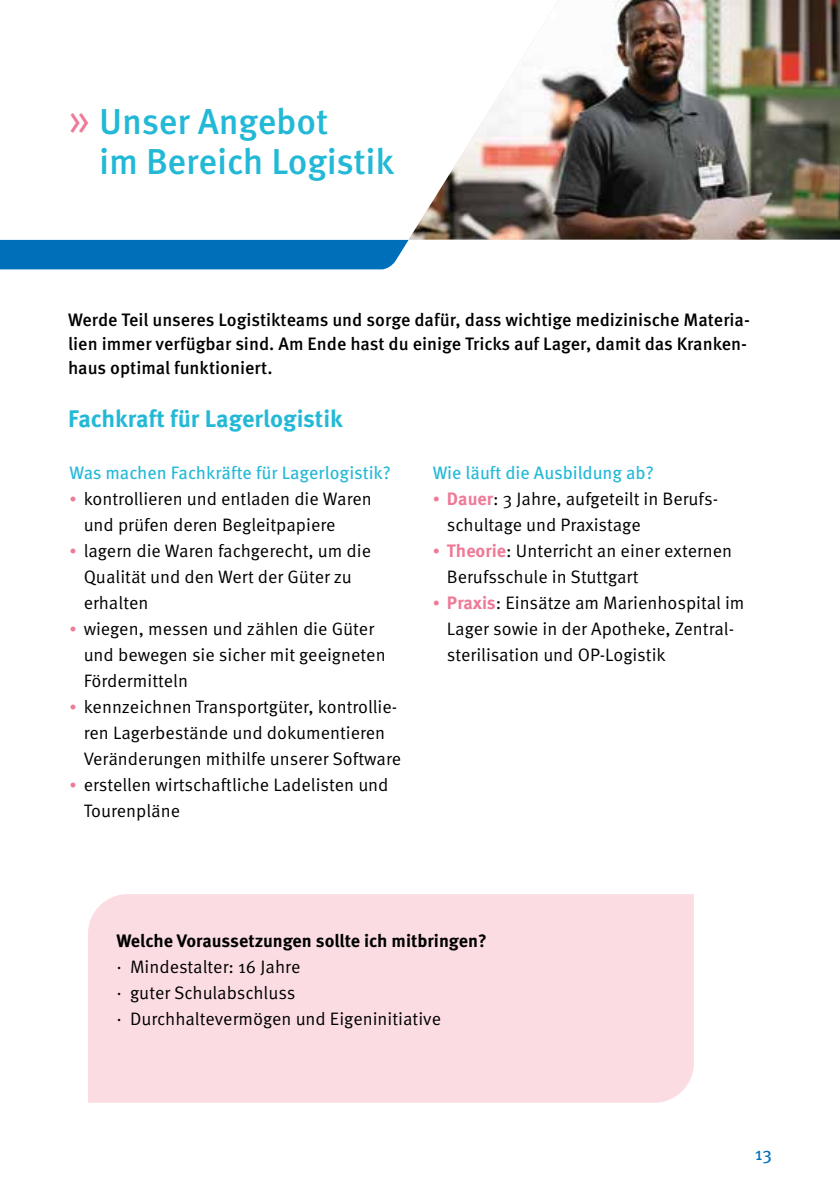
<style>
.page{position:relative;width:840px;height:1191px;background:#fff}
.page>*{position:absolute;margin:0;border:0;box-sizing:border-box;transform-origin:0 0}
.t1{font:500 36px/40px "Meta Pro";letter-spacing:-.005em;color:#23b9d6}
.t2{font:700 24px "Meta Pro";color:#23b9d6}
.t3{font:18px/26px "Meta Pro";color:#000}
.t4{font:500 18px/24px "Meta Pro";color:#000}
.t5{font:18px "Meta Pro";color:#23b9d6}
.t6{font:700 18px "Meta Pro";color:#000}
.t7{font:18px "Meta Pro";color:#006fb9}
.s1{font-weight:400;font-size:46px;color:#ef7a97}
.s2{font-size:14px;color:#ef7a97}
.s3{font-weight:700;color:#ef7a97}
</style>
<div class="page">
<div style="left:88px;top:894px;width:605px;height:208px;background:#fbdce2"></div>
<img style="left:408px;top:0;width:431px;height:240px">
<div style="left:0;top:240px;width:408px;height:29px;background:#006fb9"></div>
<h1 class="t1" style="left:99px;top:102px;width:296px;text-indent:-31px"><span class="s1">»</span> Unser Angebot<br>im Bereich Logistik</h1>
<p class="t4" style="left:68px;top:308px;width:683px">Werde Teil unseres Logistikteams und sorge dafür, dass wichtige medizinische Materia&shy;lien immer verfügbar sind. Am Ende hast du einige Tricks auf Lager, damit das Kranken&shy;haus optimal funktioniert.</p>
<h2 class="t2" style="left:68px;top:403px;width:276px">Fachkraft für Lagerlogistik</h2>
<p class="t5" style="left:69px;top:461px;width:323px">Was machen Fachkräfte für Lagerlogistik?</p>
<p class="t3" style="left:84px;top:485px;width:289px;text-indent:-14px"><span class="s2">•</span> kontrollieren und entladen die Waren und prüfen deren Begleitpapiere</p>
<p class="t3" style="left:84px;top:537px;width:289px;text-indent:-14px"><span class="s2">•</span> lagern die Waren fachgerecht, um die<br>Qualität und den Wert der Güter zu erhalten</p>
<p class="t3" style="left:84px;top:615px;width:303px;text-indent:-14px"><span class="s2">•</span> wiegen, messen und zählen die Güter und bewegen sie sicher mit geeigneten<br>Fördermitteln</p>
<p class="t3" style="left:84px;top:693px;width:319px;text-indent:-14px"><span class="s2">•</span> kennzeichnen Transportgüter, kontrollie&shy;ren Lagerbestände und dokumentieren<br>Veränderungen mithilfe unserer Software</p>
<p class="t3" style="left:84px;top:771px;width:306px;text-indent:-14px"><span class="s2">•</span> erstellen wirtschaftliche Ladelisten und<br>Tourenpläne</p>
<p class="t5" style="left:432px;top:461px;width:222px">Wie läuft die Ausbildung ab?</p>
<p class="t3" style="left:446px;top:485px;width:270px;text-indent:-14px"><span class="s2">•</span> <span class="s3">Dauer</span>: 3 Jahre, aufgeteilt in Berufs&shy;schultage und Praxistage</p>
<p class="t3" style="left:446px;top:537px;width:287px;text-indent:-14px"><span class="s2">•</span> <span class="s3">Theorie</span>: Unterricht an einer externen<br>Berufsschule in Stuttgart</p>
<p class="t3" style="left:446px;top:589px;width:299px;text-indent:-14px"><span class="s2">•</span> <span class="s3">Praxis</span>: Einsätze am Marienhospital im<br>Lager sowie in der Apotheke, Zentral&shy;sterilisation und OP-Logistik</p>
<p class="t6" style="left:116px;top:929px;width:372px">Welche Voraussetzungen sollte ich mitbringen?</p>
<p class="t3" style="left:116px;top:953px;width:326px">· Mindestalter: 16 Jahre<br>· guter Schulabschluss<br>· Durchhaltevermögen und Eigeninitiative</p>
<p class="t7" style="left:754px;top:1142px;width:18px">13</p>
</div>
